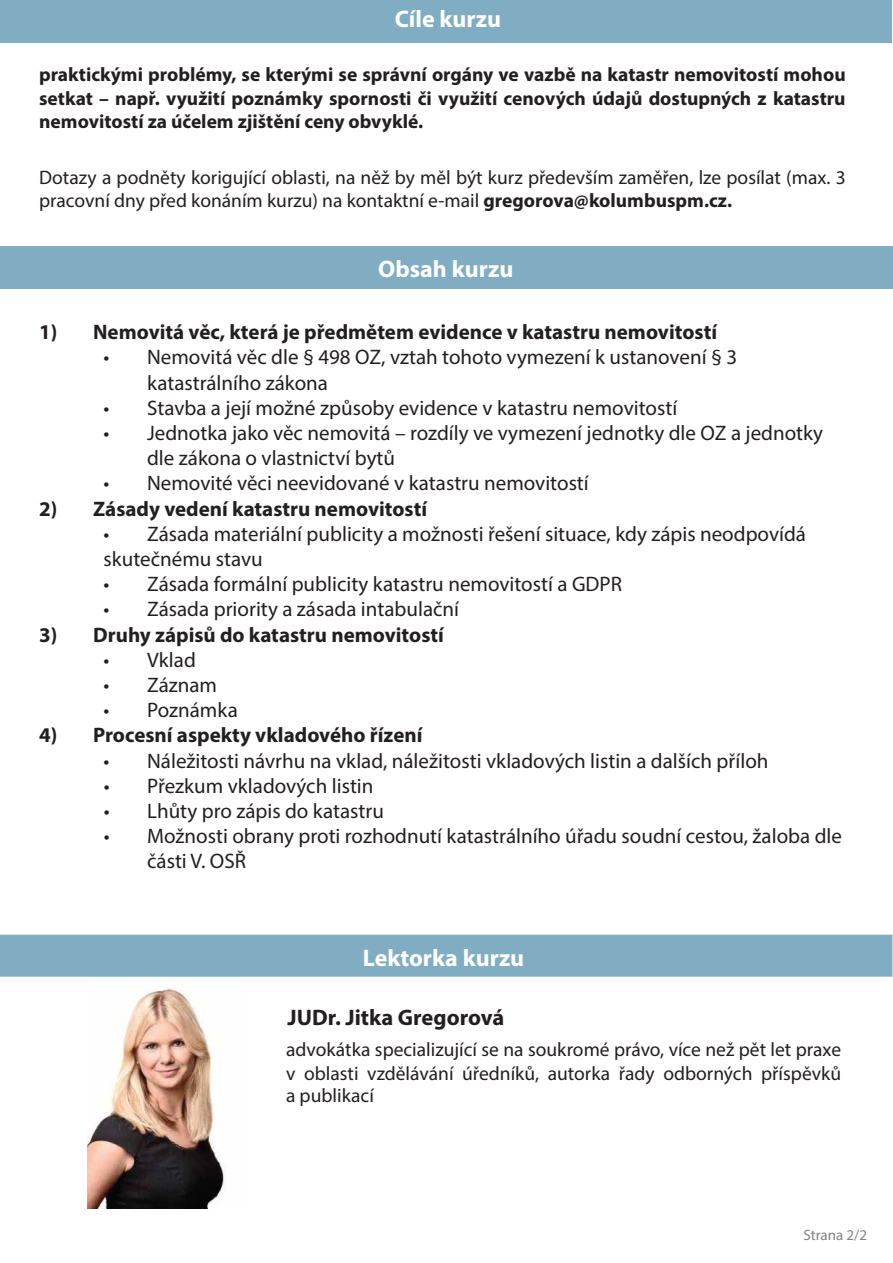
<style>
.page{position:relative;width:893px;height:1263px;background:#fff}
.page>*{position:absolute;margin:0;border:0;box-sizing:border-box;transform-origin:0 0}
.t1{font:700 24px "Myriad Pro";color:#fff}
.t2{font:700 22.5px "Myriad Pro";color:#231f20}
.t3{font:21px/25.2px "Myriad Pro";color:#231f20}
.t4{font:700 21px "Myriad Pro";color:#231f20}
.t5{font:19.5px/22.6px "Myriad Pro";color:#231f20;text-align:justify}
.t6{font:700 19.5px/23.4px "Myriad Pro";color:#231f20;text-align:justify}
.t7{font:15px "Myriad Pro";color:#808285}
.s1{font-weight:700}
</style>
<div class="page">
<div style="left:0;top:247px;width:893px;height:42px;background:#80adc2"></div>
<div style="left:0;top:935px;width:892px;height:42px;background:#80adc2"></div>
<div style="left:0;top:0;width:892px;height:42px;background:#80adc2"></div>
<img style="left:88px;top:988px;width:138px;height:221px">
<p class="t1" style="left:395px;top:3px;width:108px">Cíle kurzu</p>
<p class="t6" style="left:39px;top:62px;width:808px">praktickými problémy, se kterými se správní orgány ve vazbě na katastr nemovitostí mohou setkat – např. využití poznámky spornosti či využití cenových údajů dostupných z katastru nemovitostí za účelem zjištění ceny obvyklé.</p>
<p class="t5" style="left:39px;top:165px;width:808px;line-height:23.4px">Dotazy a podněty korigující oblasti, na něž by měl být kurz především zaměřen, lze posílat (max. 3 pracovní dny před konáním kurzu) na kontaktní e-mail <span class="s1">gregorova@kolumbuspm.cz.</span></p>
<p class="t1" style="left:378px;top:253px;width:137px">Obsah kurzu</p>
<p class="t4" style="left:39px;top:318px;width:679px">1) Nemovitá věc, která je předmětem evidence v katastru nemovitostí</p>
<p class="t3" style="left:147px;top:344px;width:592px;text-indent:-43px">• Nemovitá věc dle § 498 OZ, vztah tohoto vymezení k ustanovení § 3 katastrálního zákona</p>
<p class="t3" style="left:104px;top:395px;width:575px">• Stavba a její možné způsoby evidence v katastru nemovitostí</p>
<p class="t3" style="left:147px;top:420px;width:678px;text-indent:-43px">• Jednotka jako věc nemovitá – rozdíly ve vymezení jednotky dle OZ a jednotky dle zákona o vlastnictví bytů</p>
<p class="t3" style="left:104px;top:470px;width:487px">• Nemovité věci neevidované v katastru nemovitostí</p>
<p class="t4" style="left:39px;top:495px;width:390px">2) Zásady vedení katastru nemovitostí</p>
<p class="t3" style="left:104px;top:521px;width:704px">• Zásada materiální publicity a možnosti řešení situace, kdy zápis neodpovídá skutečnému stavu</p>
<p class="t3" style="left:104px;top:571px;width:520px">• Zásada formální publicity katastru nemovitostí a GDPR</p>
<p class="t3" style="left:104px;top:596px;width:357px">• Zásada priority a zásada intabulační</p>
<p class="t4" style="left:39px;top:621px;width:406px">3) Druhy zápisů do katastru nemovitostí</p>
<p class="t3" style="left:104px;top:647px;width:94px">• Vklad</p>
<p class="t3" style="left:104px;top:672px;width:115px">• Záznam</p>
<p class="t3" style="left:104px;top:697px;width:136px">• Poznámka</p>
<p class="t4" style="left:39px;top:722px;width:385px">4) Procesní aspekty vkladového řízení</p>
<p class="t3" style="left:104px;top:748px;width:666px">• Náležitosti návrhu na vklad, náležitosti vkladových listin a dalších příloh</p>
<p class="t3" style="left:104px;top:773px;width:271px">• Přezkum vkladových listin</p>
<p class="t3" style="left:104px;top:798px;width:282px">• Lhůty pro zápis do katastru</p>
<p class="t3" style="left:147px;top:823px;width:696px;text-indent:-43px">• Možnosti obrany proti rozhodnutí katastrálního úřadu soudní cestou, žaloba dle části V. OSŘ</p>
<p class="t1" style="left:363px;top:942px;width:163px">Lektorka kurzu</p>
<p class="t2" style="left:288px;top:1002px;width:218px">JUDr. Jitka Gregorová</p>
<p class="t5" style="left:286px;top:1038px;width:557px">advokátka specializující se na soukromé právo, více než pět let praxe v oblasti vzdělávání úředníků, autorka řady odborných příspěvků a publikací</p>
<p class="t7" style="left:803px;top:1225px;width:65px">Strana 2/2</p>
</div>
